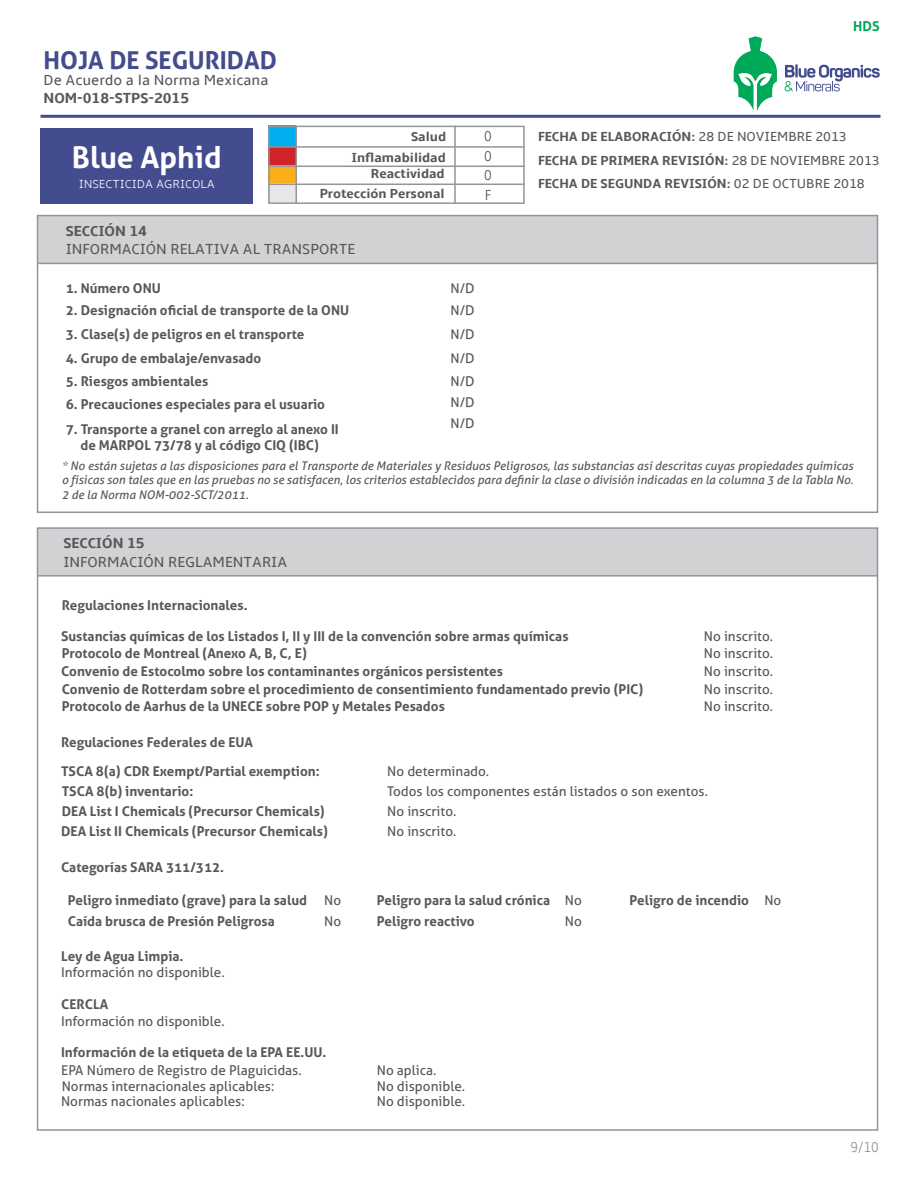
<style>
.page{position:relative;width:918px;height:1188px;background:#fff}
.page>*{position:absolute;margin:0;border:0;box-sizing:border-box;transform-origin:0 0}
.t1{font:700 30px "Aller";color:#fff}
.t2{font:700 24.6px "Aller";color:#434c8e}
.t3{font:15px "Amble";color:#57585a}
.t4{font:700 15px "Amble";color:#57585a}
.t5{font:300 condensed 15px "Amble";color:#939598}
.t6{font:300 condensed 15px/19.5px "Amble";color:#57585a;text-align:justify}
.t7{font:700 13.65px "Aller";color:#00a859}
.t8{font:700 13.5px/16.6px "Aller";color:#57585a}
.t9{font:13.5px/21px "Aller";color:#57585a}
.t10{font:700 13.5px/23.4px "Amble";color:#57585a}
.t11{font:italic 12px/14.4px "Aller";color:#57585a;text-align:justify}
.t12{font:300 12px "Amble";color:#fff}
.s1{font-weight:400}
</style>
<div class="page">
<div style="left:38px;top:215px;width:840px;height:48px;background:#d1d2d4"></div>
<hr style="left:38px;top:263px;width:840px;height:1px;background:#939598">
<div style="left:37px;top:215px;width:841px;height:298px;border:2px solid #939598"></div>
<div style="left:38px;top:528px;width:839px;height:47px;background:#d1d2d4"></div>
<hr style="left:38px;top:575px;width:839px;height:2px;background:#939598">
<hr style="left:41px;top:115px;width:840px;height:3px;background:#434c8e">
<div style="left:269px;top:126px;width:27px;height:21px;background:#00aeef"></div>
<div style="left:269px;top:147px;width:27px;height:20px;background:#d1232a"></div>
<div style="left:269px;top:165px;width:27px;height:20px;background:#faaf18"></div>
<div style="left:269px;top:184px;width:27px;height:19px;background:#e6e7e9"></div>
<div style="left:268px;top:126px;width:257px;height:78px;border:2px solid #939598"></div>
<hr style="left:454px;top:126px;width:2px;height:78px;background:#939598">
<hr style="left:269px;top:146px;width:256px;height:2px;background:#939598">
<hr style="left:269px;top:166px;width:256px;height:1px;background:#939598">
<hr style="left:269px;top:184px;width:256px;height:1px;background:#939598">
<div style="left:41px;top:128px;width:212px;height:76px;background:#434c8e"></div>
<hr style="left:296px;top:126px;width:1px;height:78px;background:#939598">
<svg style="left:785px;top:64px;width:95px;height:27px"></svg>
<svg style="left:734px;top:36px;width:43px;height:74px"></svg>
<h2 class="t2" style="left:44px;top:45px;width:235px">HOJA DE SEGURIDAD</h2>
<p class="t3" style="left:44px;top:71px;width:226px">De Acuerdo a la Norma Mexicana</p>
<p class="t4" style="left:44px;top:89px;width:147px">NOM-018-STPS-2015</p>
<p class="t10" style="left:411px;top:125px;width:37px">Salud</p>
<p class="t10" style="left:320px;top:164px;width:127px;line-height:19.8px;text-align:right">Reactividad<br>Protección Personal</p>
<h1 class="t1" style="left:72px;top:139px;width:151px">Blue Aphid</h1>
<p class="t10" style="left:352px;top:146px;width:96px">Inflamabilidad</p>
<p class="t12" style="left:79px;top:177px;width:138px">INSECTICIDA AGRICOLA</p>
<p class="t4" style="left:66px;top:222px;width:83px">SECCIÓN 14</p>
<p class="t3" style="left:66px;top:241px;width:291px">INFORMACIÓN RELATIVA AL TRANSPORTE</p>
<p class="t6" style="left:484px;top:127px;width:9px">0<br>0<br>0<br>F</p>
<p class="t7" style="left:853px;top:18px;width:28px">HDS</p>
<p class="t10" style="left:538px;top:125px;width:343px">FECHA DE ELABORACIÓN: <span class="s1">28 DE NOVIEMBRE 2013<br></span>FECHA DE PRIMERA REVISIÓN: <span class="s1">28 DE NOVIEMBRE 2013<br></span>FECHA DE SEGUNDA REVISIÓN: <span class="s1">02 DE OCTUBRE 2018</span></p>
<p class="t8" style="left:66px;top:280px;width:97px">1. Número ONU</p>
<p class="t8" style="left:66px;top:302px;width:285px">2. Designación oficial de transporte de la ONU</p>
<p class="t8" style="left:66px;top:326px;width:240px">3. Clase(s) de peligros en el transporte</p>
<p class="t8" style="left:66px;top:350px;width:197px">4. Grupo de embalaje/envasado</p>
<p class="t8" style="left:66px;top:372px;width:144px">5. Riesgos ambientales</p>
<p class="t8" style="left:66px;top:396px;width:261px">6. Precauciones especiales para el usuario</p>
<p class="t8" style="left:66px;top:420px;width:275px;text-align:center">7. Transporte a granel con arreglo al anexo II de MARPOL 73/78 y al código CIQ (IBC)</p>
<p class="t11" style="left:62px;top:459px;width:793px">* No están sujetas a las disposiciones para el Transporte de Materiales y Residuos Peligrosos, las substancias así descritas cuyas propiedades químicas o físicas son tales que en las pruebas no se satisfacen, los criterios establecidos para definir la clase o división indicadas en la columna 3 de la Tabla No.<br>2 de la Norma NOM-002-SCT/2011.</p>
<p class="t9" style="left:451px;top:278px;width:26px;line-height:21.6px">N/D<br>N/D</p>
<p class="t9" style="left:451px;top:322px;width:26px;line-height:24px">N/D<br>N/D</p>
<p class="t9" style="left:451px;top:370px;width:26px;text-align:justify">N/D N/D N/D</p>
<p class="t4" style="left:63px;top:535px;width:83px">SECCIÓN 15</p>
<p class="t3" style="left:63px;top:553px;width:225px">INFORMACIÓN REGLAMENTARIA</p>
<p class="t8" style="left:62px;top:597px;width:187px">Regulaciones Internacionales.</p>
<p class="t8" style="left:61px;top:627px;width:509px">Sustancias químicas de los Listados I, II y III de la convención sobre armas químicas</p>
<p class="t9" style="left:704px;top:625px;width:71px">No inscrito.</p>
<p class="t8" style="left:62px;top:645px;width:247px">Protocolo de Montreal (Anexo A, B, C, E)</p>
<p class="t9" style="left:704px;top:643px;width:71px">No inscrito.</p>
<p class="t8" style="left:61px;top:663px;width:443px">Convenio de Estocolmo sobre los contaminantes orgánicos persistentes</p>
<p class="t9" style="left:704px;top:662px;width:71px;line-height:17.7px;text-align:justify">No inscrito.<br>No inscrito.<br>No inscrito.</p>
<p class="t8" style="left:62px;top:680px;width:583px;line-height:17.5px">Convenio de Rotterdam sobre el procedimiento de consentimiento fundamentado previo (PIC)<br>Protocolo de Aarhus de la UNECE sobre POP y Metales Pesados</p>
<p class="t8" style="left:61px;top:729px;width:260px;line-height:28px">Regulaciones Federales de EUA<br>TSCA 8(a) CDR Exempt/Partial exemption:</p>
<p class="t9" style="left:387px;top:760px;width:104px">No determinado.</p>
<p class="t8" style="left:62px;top:783px;width:133px">TSCA 8(b) inventario:</p>
<p class="t9" style="left:387px;top:781px;width:322px">Todos los componentes están listados o son exentos.</p>
<p class="t8" style="left:61px;top:801px;width:268px;line-height:20.1px">DEA List I Chemicals (Precursor Chemicals)<br>DEA List II Chemicals (Precursor Chemicals)</p>
<p class="t8" style="left:61px;top:858px;width:164px">Categorías SARA 311/312.</p>
<p class="t8" style="left:68px;top:892px;width:241px">Peligro inmediato (grave) para la salud</p>
<p class="t9" style="left:324px;top:889px;width:18px">No</p>
<p class="t9" style="left:565px;top:890px;width:18px">No<br>No</p>
<p class="t9" style="left:387px;top:801px;width:71px;line-height:20.1px">No inscrito.<br>No inscrito.</p>
<p class="t8" style="left:377px;top:892px;width:175px">Peligro para la salud crónica</p>
<p class="t8" style="left:629px;top:892px;width:153px">Peligro de incendio <span class="s1">No</span></p>
<p class="t8" style="left:68px;top:913px;width:209px">Caída brusca de Presión Peligrosa</p>
<p class="t8" style="left:377px;top:913px;width:99px">Peligro reactivo</p>
<p class="t8" style="left:61px;top:947px;width:124px">Ley de Agua Limpia.</p>
<p class="t9" style="left:61px;top:961px;width:165px">Información no disponible.</p>
<p class="t8" style="left:61px;top:996px;width:49px">CERCLA</p>
<p class="t9" style="left:61px;top:1011px;width:165px">Información no disponible.</p>
<p class="t8" style="left:61px;top:1044px;width:267px">Información de la etiqueta de la EPA EE.UU.</p>
<p class="t9" style="left:61px;top:1062px;width:242px;line-height:15.8px">EPA Número de Registro de Plaguicidas.<br>Normas internacionales aplicables:</p>
<p class="t9" style="left:324px;top:910px;width:18px">No</p>
<p class="t9" style="left:377px;top:1059px;width:61px">No aplica.</p>
<p class="t9" style="left:377px;top:1075px;width:90px">No disponible.</p>
<p class="t9" style="left:61px;top:1091px;width:185px">Normas nacionales aplicables:</p>
<p class="t9" style="left:377px;top:1091px;width:90px">No disponible.</p>
<p class="t5" style="left:850px;top:1138px;width:30px">9/10</p>
</div>
